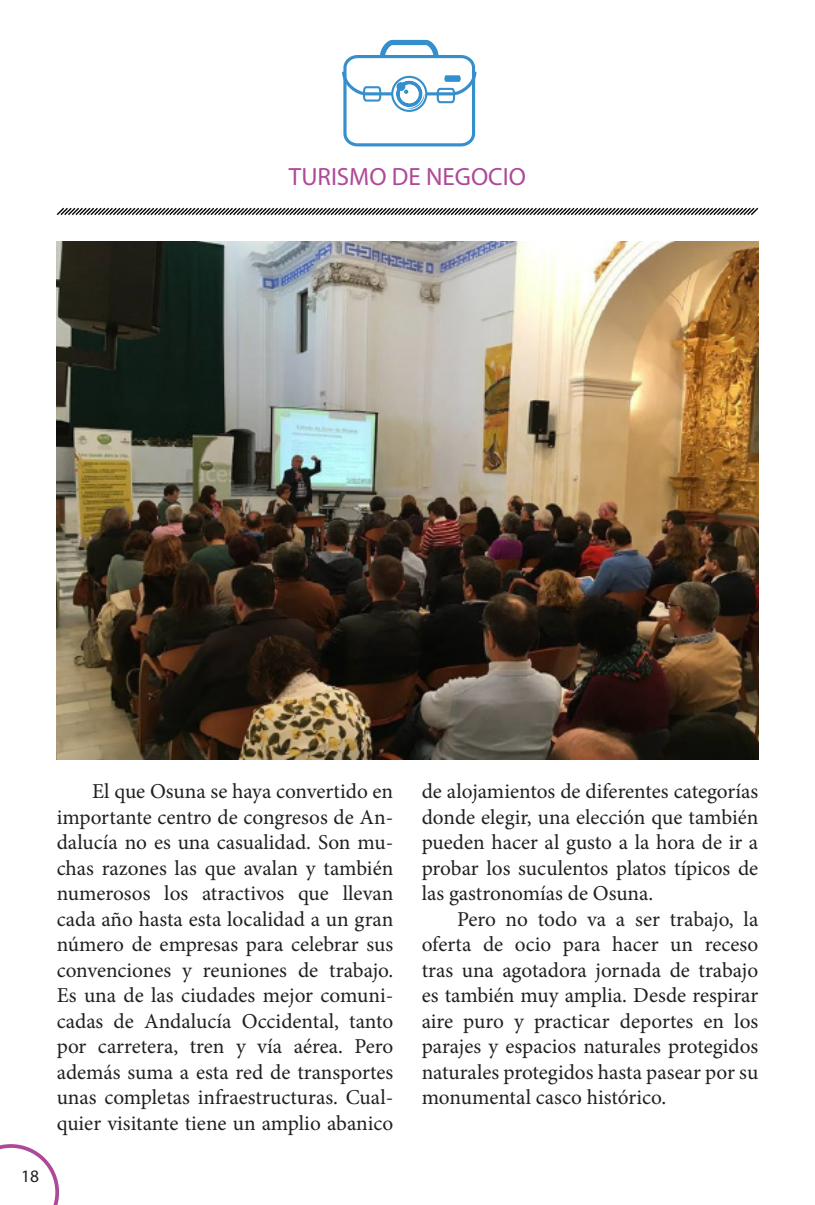
<style>
.page{position:relative;width:815px;height:1205px;background:#fff}
.page>*{position:absolute;margin:0;border:0;box-sizing:border-box;transform-origin:0 0}
.t1{font:25px "Myriad Pro";color:#ae4997}
.t2{font:21.25px/25.5px "Minion Pro";color:#231f20;text-align:justify}
.t3{font:17.5px "Myriad Pro";color:#231f20}
</style>
<div class="page">
<svg style="left:0;top:1144px;width:59px;height:61px"></svg>
<svg style="left:342px;top:40px;width:134px;height:106px"></svg>
<svg style="left:56px;top:207px;width:703px;height:9px"></svg>
<img style="left:57px;top:241px;width:701px;height:518px">
<p class="t1" style="left:289px;top:161px;width:239px">TURISMO DE NEGOCIO</p>
<p class="t3" style="left:21px;top:1165px;width:19px">18</p>
<p class="t2" style="left:57px;top:778px;width:338px;text-indent:35px">El que Osuna se haya convertido en importante centro de congresos de An&shy;dalucía no es una casualidad. Son mu&shy;chas razones las que avalan y también numerosos los atractivos que llevan cada año hasta esta localidad a un gran número de empresas para celebrar sus convenciones y reuniones de trabajo.<br>Es una de las ciudades mejor comuni&shy;cadas de Andalucía Occidental, tanto por carretera, tren y vía aérea. Pero además suma a esta red de transportes unas completas infraestructuras. Cual&shy;quier visitante tiene un amplio abanico</p>
<p class="t2" style="left:422px;top:778px;width:338px">de alojamientos de diferentes categorías donde elegir, una elección que también pueden hacer al gusto a la hora de ir a probar los suculentos platos típicos de las gastronomías de Osuna.</p>
<p class="t2" style="left:422px;top:906px;width:338px;text-indent:35px">Pero no todo va a ser trabajo, la oferta de ocio para hacer un receso tras una agotadora jornada de trabajo es también muy amplia. Desde respirar aire puro y practicar deportes en los parajes y espacios naturales protegidos naturales protegidos hasta pasear por su monumental casco histórico.</p>
</div>
